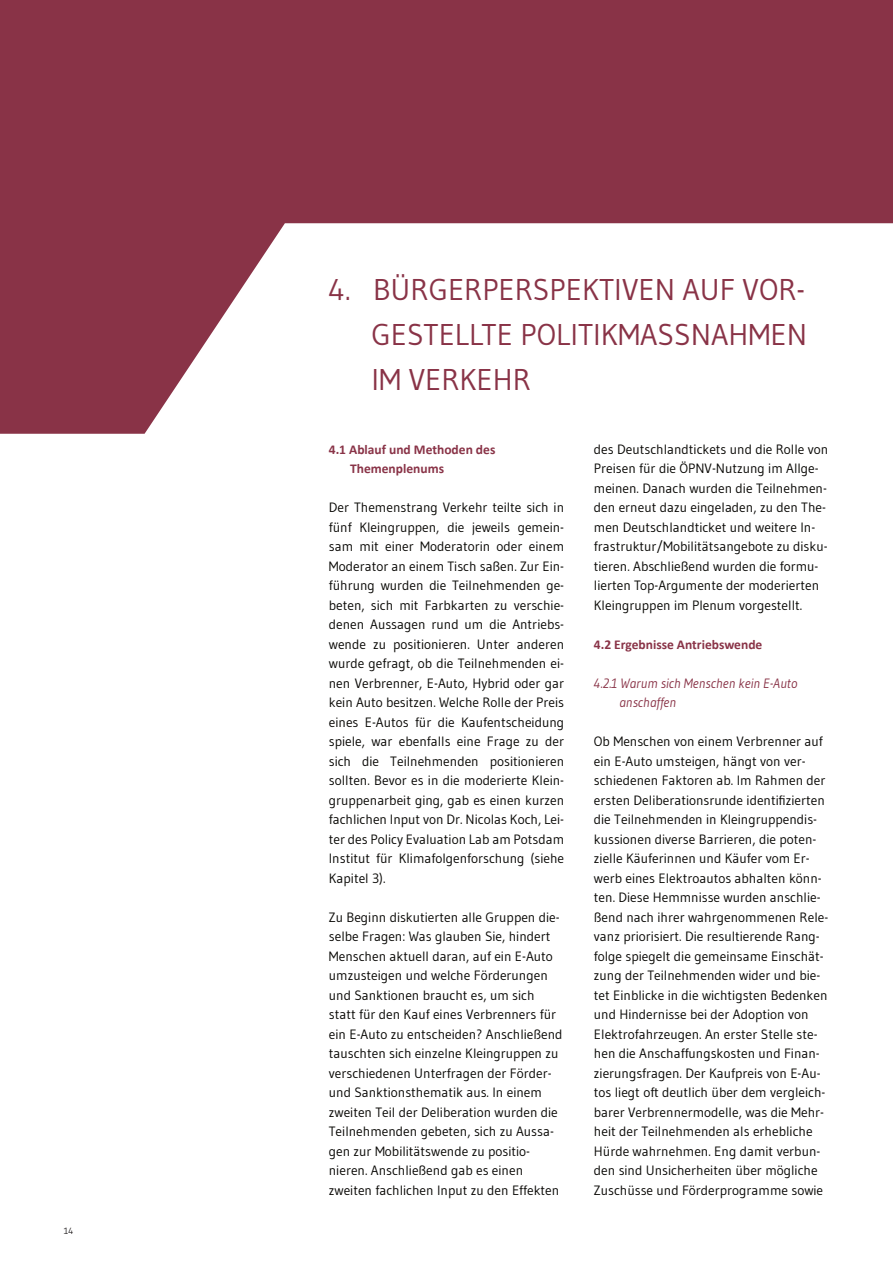
<style>
.page{position:relative;width:893px;height:1263px;background:#fff}
.page>*{position:absolute;margin:0;border:0;box-sizing:border-box;transform-origin:0 0}
.t1{font:30px/45px "Gudea";color:#893347;text-align:justify}
.t2{font:13.5px/19.5px "Gudea";color:#080704}
.t3{font:700 13.5px/19.5px "Calibri";color:#893347}
.t4{font:italic 13.5px/19.5px "Gudea";color:#893347}
.t5{font:9px "Gudea";color:#231f20}
</style>
<div class="page">
<svg style="left:0;top:0;width:893px;height:434px;fill:#893347"></svg>
<p class="t5" style="left:64px;top:1225px;width:11px">14</p>
<h1 class="t1" style="left:371px;top:266px;width:437px;text-indent:-43px">4. BÜRGERPERSPEKTIVEN AUF VOR-GESTELLTE POLITIKMASSNAHMEN IM VERKEHR</h1>
<p class="t3" style="left:350px;top:441px;width:147px;text-indent:-21px">4.1 Ablauf und Methoden des<br>Themenplenums</p>
<p class="t2" style="left:329px;top:498px;width:237px;text-align:justify">Der Themenstrang Verkehr teilte sich in fünf Kleingruppen, die jeweils gemein&shy;sam mit einer Moderatorin oder einem Moderator an einem Tisch saßen. Zur Ein&shy;führung wurden die Teilnehmenden ge&shy;beten, sich mit Farbkarten zu verschie&shy;denen Aussagen rund um die Antriebs&shy;wende zu positionieren. Unter anderen wurde gefragt, ob die Teilnehmenden ei&shy;nen Verbrenner, E-Auto, Hybrid oder gar kein Auto besitzen. Welche Rolle der Preis eines E-Autos für die Kaufentscheidung spiele, war ebenfalls eine Frage zu der sich die Teilnehmenden positionieren sollten. Bevor es in die moderierte Klein&shy;gruppenarbeit ging, gab es einen kurzen fachlichen Input von Dr. Nicolas Koch, Lei&shy;ter des Policy Evaluation Lab am Potsdam Institut für Klimafolgenforschung (siehe Kapitel 3).</p>
<p class="t2" style="left:329px;top:907px;width:235px">Zu Beginn diskutierten alle Gruppen die&shy;selbe Fragen: Was glauben Sie, hindert Menschen aktuell daran, auf ein E-Auto umzusteigen und welche Förderungen und Sanktionen braucht es, um sich statt für den Kauf eines Verbrenners für ein E-Auto zu entscheiden? Anschließend tauschten sich einzelne Kleingruppen zu verschiedenen Unterfragen der Förder&shy;und Sanktionsthematik aus. In einem zweiten Teil der Deliberation wurden die Teilnehmenden gebeten, sich zu Aussa&shy;gen zur Mobilitätswende zu positio&shy;nieren. Anschließend gab es einen zweiten fachlichen Input zu den Effekten</p>
<p class="t2" style="left:594px;top:439px;width:236px">des Deutschlandtickets und die Rolle von Preisen für die ÖPNV-Nutzung im Allge&shy;meinen. Danach wurden die Teilnehmen&shy;den erneut dazu eingeladen, zu den The&shy;men Deutschlandticket und weitere In&shy;frastruktur/Mobilitätsangebote zu disku&shy;tieren. Abschließend wurden die formu&shy;lierten Top-Argumente der moderierten Kleingruppen im Plenum vorgestellt.</p>
<p class="t3" style="left:594px;top:636px;width:170px">4.2 Ergebnisse Antriebswende</p>
<p class="t4" style="left:619px;top:673px;width:179px;text-indent:-26px">4.2.1 Warum sich Menschen kein E-Auto anschaffen</p>
<p class="t2" style="left:594px;top:732px;width:236px">Ob Menschen von einem Verbrenner auf ein E-Auto umsteigen, hängt von ver&shy;schiedenen Faktoren ab. Im Rahmen der ersten Deliberationsrunde identifizierten die Teilnehmenden in Kleingruppendis&shy;kussionen diverse Barrieren, die poten&shy;zielle Käuferinnen und Käufer vom Er&shy;werb eines Elektroautos abhalten könn&shy;ten. Diese Hemmnisse wurden anschlie&shy;ßend nach ihrer wahrgenommenen Rele&shy;vanz priorisiert. Die resultierende Rang&shy;folge spiegelt die gemeinsame Einschät&shy;zung der Teilnehmenden wider und bie&shy;tet Einblicke in die wichtigsten Bedenken und Hindernisse bei der Adoption von Elektrofahrzeugen. An erster Stelle ste&shy;hen die Anschaffungskosten und Finan&shy;zierungsfragen. Der Kaufpreis von E-Au&shy;tos liegt oft deutlich über dem vergleich&shy;barer Verbrennermodelle, was die Mehr&shy;heit der Teilnehmenden als erhebliche Hürde wahrnehmen. Eng damit verbun&shy;den sind Unsicherheiten über mögliche Zuschüsse und Förderprogramme sowie</p>
</div>
